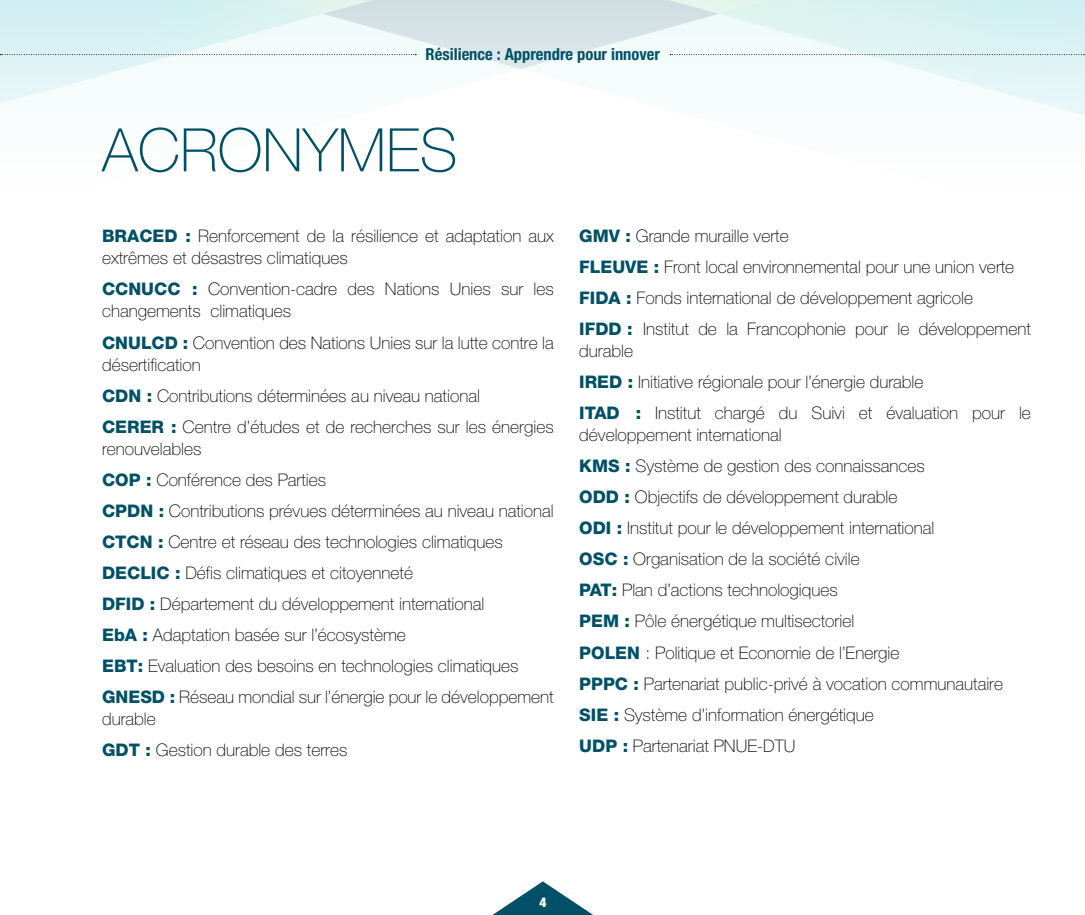
<style>
.page{position:relative;width:1085px;height:915px;background:#fff}
.page>*{position:absolute;margin:0;border:0;box-sizing:border-box;transform-origin:0 0}
.t1{font:100 60px "Helvetica Neue";color:#005167}
.t2{font:100 17.4px/31px "Helvetica Neue";color:#000}
.t3{font:700 condensed 16.5px "Helvetica Neue";color:#005167}
.t4{font:900 condensed 13.5px "Helvetica Neue";color:#fff}
.s1{font-weight:800;color:#005167}
</style>
<div class="page">
<svg style="left:524px;top:69px;width:560px;height:47px;fill:#f6fcfc"></svg>
<svg style="left:0;top:69px;width:518px;height:35px;fill:#f6fcfc"></svg>
<svg style="left:0;top:0;width:1085px;height:69px"></svg>
<svg style="left:494px;top:881px;width:98px;height:33px"></svg>
<p class="t3" style="left:425px;top:44px;width:236px">Résilience : Apprendre pour innover</p>
<h1 class="t1" style="left:102px;top:116px;width:275px">Acro nymes</h1>
<p class="t2" style="left:102px;top:225px;width:453px;line-height:22px"><span class="s1">BRACED :</span> Renforcement de la résilience et adaptation aux extrêmes et désastres climatiques</p>
<p class="t2" style="left:102px;top:278px;width:453px;line-height:22px"><span class="s1">CCNUCC :</span> Convention-cadre des Nations Unies sur les changements climatiques</p>
<p class="t2" style="left:102px;top:331px;width:453px;line-height:22px"><span class="s1">CNULCD :</span> Convention des Nations Unies sur la lutte contre la désertification</p>
<p class="t2" style="left:102px;top:380px;width:453px"><span class="s1">CDN :</span> Contributions déterminées au niveau national<br><span class="s1">CERER :</span> Centre d’études et de recherches sur les énergies</p>
<p class="t2" style="left:102px;top:433px;width:453px">renouvelables<br><span class="s1">COP :</span> Conférence des Parties<br><span class="s1">CPDN :</span> Contributions prévues déterminées au niveau national <span class="s1">CTCN :</span> Centre et réseau des technologies climatiques <span class="s1">DECLIC :</span> Défis climatiques et citoyenneté<br><span class="s1">DFID :</span> Département du développement international<br><span class="s1">EbA :</span> Adaptation basée sur l’écosystème<br><span class="s1">EBT:</span> Evaluation des besoins en technologies climatiques <span class="s1">GNESD :</span> Réseau mondial sur l’énergie pour le développement</p>
<p class="t2" style="left:102px;top:703px;width:247px">durable<br><span class="s1">GDT :</span> Gestion durable des terres</p>
<p class="t2" style="left:579px;top:220px;width:453px"><span class="s1">GMV :</span> Grande muraille verte<br><span class="s1">FLEUVE :</span> Front local environnemental pour une union verte <span class="s1">FIDA :</span> Fonds international de développement agricole<br><span class="s1">IFDD :</span> Institut de la Francophonie pour le développement</p>
<p class="t2" style="left:579px;top:335px;width:453px">durable<br><span class="s1">IRED :</span> Initiative régionale pour l’énergie durable<br><span class="s1">ITAD :</span> Institut chargé du Suivi et évaluation pour le</p>
<p class="t2" style="left:579px;top:419px;width:425px">développement international<br><span class="s1">KMS :</span> Système de gestion des connaissances<br><span class="s1">ODD :</span> Objectifs de développement durable<br><span class="s1">ODI :</span> Institut pour le développement international<br><span class="s1">OSC :</span> Organisation de la société civile<br><span class="s1">PAT:</span> Plan d’actions technologiques<br><span class="s1">PEM :</span> Pôle énergétique multisectoriel<br><span class="s1">POLEN</span> : Politique et Economie de l’Energie<br><span class="s1">PPPC :</span> Partenariat public-privé à vocation communautaire <span class="s1">SIE :</span> Système d’information énergétique<br><span class="s1">UDP :</span> Partenariat PNUE-DTU</p>
<p class="t4" style="left:539px;top:893px;width:9px">4</p>
</div>
